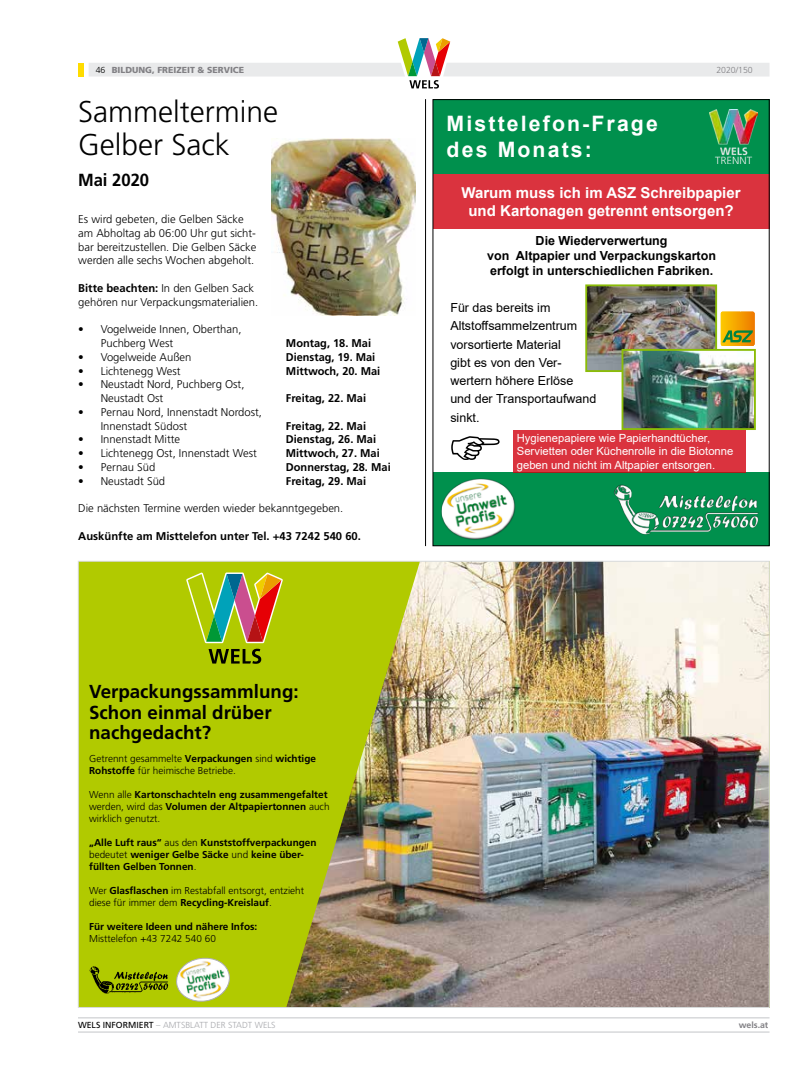
<style>
.page{position:relative;width:805px;height:1078px;background:#fff}
.page>*{position:absolute;margin:0;border:0;box-sizing:border-box;transform-origin:0 0}
.t1{font:300 30px/32.5px "Frutiger LT Std";color:#000}
.t2{font:700 21.25px/25.5px "Arial";letter-spacing:.1em;color:#fff}
.t3{font:700 18.75px/20.2px "Frutiger LT Std";color:#000}
.t4{font:700 17.5px "Frutiger LT Std";color:#000;scale:.95 1}
.t5{font:700 15px/18px "Arial";color:#fff;text-align:center}
.t6{font:12.5px/18.2px "Arial";color:#000}
.t7{font:700 12.5px/15px "Arial";color:#000;text-align:center}
.t8{font:300 11.25px/13.8px "Frutiger LT Std";color:#000}
.t9{font:700 11.25px "Frutiger LT Std";color:#000}
.t10{font:11.25px/13.5px "Arial";color:#fff}
.t11{font:700 10px/12px "Frutiger LT Std";color:#000}
.t12{font:300 10px/12px "Frutiger LT Std";color:#000}
.t13{font:300 8.75px "Frutiger LT Std";color:#a8a9ad}
.t14{font:900 8.75px "Frutiger LT Std";color:#818084}
.t15{font:300 8.75px "Frutiger LT Std";color:#818084}
.t16{font:700 8.75px "Frutiger LT Std";color:#818084}
.s1{font-weight:300;color:#000}
.s2{font-weight:700}
.s3{font-weight:300}
.s4{font-weight:400;color:#000}
</style>
<div class="page">
<div style="left:78px;top:63px;width:5px;height:13px;background:#ffdc00"></div>
<hr style="left:78px;top:1017px;width:691px;height:1px;background:#c3c5c8">
<hr style="left:78px;top:1031px;width:691px;height:1px;background:#c3c5c8">
<svg style="left:89px;top:38px;width:680px;height:50px"></svg>
<img style="left:271px;top:138px;width:144px;height:177px">
<div style="left:78px;top:561px;width:691px;height:446px;background:#b1ca00"></div>
<img style="left:287px;top:563px;width:480px;height:442px">
<svg style="left:186px;top:572px;width:97px;height:91px"></svg>
<img style="left:89px;top:966px;width:80px;height:26px">
<svg style="left:176px;top:957px;width:54px;height:45px"></svg>
<hr style="left:425px;top:99px;width:1px;height:447px;background:#000">
<img style="left:588px;top:287px;width:126px;height:82px">
<div style="left:585px;top:284px;width:132px;height:88px;border:2px solid #8bbc08"></div>
<div style="left:432px;top:174px;width:337px;height:55px;background:#da333e"></div>
<div style="left:432px;top:472px;width:337px;height:74px;background:#00904d"></div>
<div style="left:432px;top:99px;width:337px;height:75px;background:#00904d"></div>
<img style="left:441px;top:478px;width:75px;height:62px">
<img style="left:614px;top:484px;width:145px;height:50px">
<img style="left:709px;top:109px;width:48px;height:55px">
<div style="left:513px;top:429px;width:232px;height:43px;background:#da333e"></div>
<div style="left:432px;top:99px;width:337px;height:447px;border:1px solid #000"></div>
<hr style="left:720px;top:311px;width:1px;height:35px;background:#fdc900">
<hr style="left:721px;top:311px;width:1px;height:35px;background:#fdc700">
<hr style="left:722px;top:311px;width:1px;height:35px;background:#fcc500">
<hr style="left:723px;top:311px;width:1px;height:35px;background:#fcc300">
<hr style="left:724px;top:311px;width:1px;height:35px;background:#fbc000">
<hr style="left:725px;top:311px;width:1px;height:35px;background:#fbbe00">
<hr style="left:726px;top:311px;width:1px;height:35px;background:#fabc00">
<hr style="left:727px;top:311px;width:1px;height:35px;background:#fab900">
<hr style="left:728px;top:311px;width:1px;height:35px;background:#f9b700">
<hr style="left:729px;top:311px;width:1px;height:35px;background:#f9b500">
<hr style="left:730px;top:311px;width:1px;height:35px;background:#f8b300">
<hr style="left:731px;top:311px;width:1px;height:35px;background:#f8b000">
<hr style="left:732px;top:311px;width:1px;height:35px;background:#f7ae00">
<hr style="left:733px;top:311px;width:1px;height:35px;background:#f7ab00">
<hr style="left:734px;top:311px;width:1px;height:35px;background:#f6a900">
<hr style="left:735px;top:311px;width:1px;height:35px;background:#f6a700">
<hr style="left:736px;top:311px;width:1px;height:35px;background:#f6a500">
<hr style="left:737px;top:311px;width:1px;height:35px;background:#f5a200">
<hr style="left:738px;top:311px;width:1px;height:35px;background:#f5a000">
<hr style="left:739px;top:311px;width:1px;height:35px;background:#f49e00">
<hr style="left:740px;top:311px;width:1px;height:35px;background:#f49b00">
<hr style="left:741px;top:311px;width:1px;height:35px;background:#f39900">
<hr style="left:742px;top:311px;width:1px;height:35px;background:#f39600">
<hr style="left:743px;top:311px;width:1px;height:35px;background:#f39400">
<hr style="left:744px;top:311px;width:1px;height:35px;background:#f29100">
<hr style="left:745px;top:311px;width:1px;height:35px;background:#f18f00">
<hr style="left:746px;top:311px;width:1px;height:35px;background:#f18c00">
<hr style="left:747px;top:311px;width:1px;height:35px;background:#f18900">
<hr style="left:748px;top:311px;width:1px;height:35px;background:#f08700">
<hr style="left:749px;top:311px;width:1px;height:35px;background:#f08500">
<hr style="left:750px;top:311px;width:1px;height:35px;background:#f08200">
<hr style="left:751px;top:311px;width:1px;height:35px;background:#ef8000">
<hr style="left:752px;top:311px;width:1px;height:35px;background:#ef7d00">
<hr style="left:753px;top:311px;width:1px;height:35px;background:#ee7a00">
<hr style="left:754px;top:311px;width:1px;height:35px;background:#ee7900">
<svg style="left:722px;top:330px;width:30px;height:12px"></svg>
<img style="left:624px;top:352px;width:128px;height:75px">
<div style="left:621px;top:349px;width:134px;height:81px;border:2px solid #8bbc08"></div>
<p class="t14" style="left:96px;top:65px;width:150px"><span class="s1">46</span> BILDUNG, FREIZEIT &amp; SERVICE</p>
<h1 class="t1" style="left:78px;top:96px;width:201px">Sammeltermine<br>Gelber Sack</h1>
<h3 class="t4" style="left:78px;top:169px;width:76px">Mai 2020</h3>
<p class="t8" style="left:78px;top:212px;width:179px">Es wird gebeten, die Gelben Säcke am Abholtag ab 06:00 Uhr gut sicht&shy;bar bereitzustellen. Die Gelben Säcke werden alle sechs Wochen abgeholt.</p>
<p class="t8" style="left:78px;top:281px;width:181px"><span class="s2">Bitte beachten:</span> In den Gelben Sack gehören nur Verpackungsmaterialien.</p>
<p class="t8" style="left:101px;top:322px;width:142px;text-indent:-22px">• Vogelweide Innen, Oberthan,<br>Puchberg West</p>
<p class="t9" style="left:286px;top:336px;width:87px">Montag, 18. Mai</p>
<p class="t8" style="left:78px;top:350px;width:115px">• Vogelweide Außen</p>
<p class="t9" style="left:286px;top:350px;width:91px">Dienstag, 19. Mai</p>
<p class="t8" style="left:78px;top:364px;width:104px">• Lichtenegg West</p>
<p class="t9" style="left:286px;top:364px;width:96px">Mittwoch, 20. Mai</p>
<p class="t8" style="left:101px;top:377px;width:145px;text-indent:-22px">• Neustadt Nord, Puchberg Ost,<br>Neustadt Ost</p>
<p class="t9" style="left:286px;top:391px;width:82px">Freitag, 22. Mai</p>
<p class="t8" style="left:101px;top:405px;width:163px;text-indent:-22px">• Pernau Nord, Innenstadt Nordost,<br>Innenstadt Südost</p>
<p class="t9" style="left:286px;top:419px;width:82px">Freitag, 22. Mai</p>
<p class="t8" style="left:78px;top:432px;width:103px">• Innenstadt Mitte</p>
<p class="t9" style="left:286px;top:432px;width:92px">Dienstag, 26. Mai</p>
<p class="t8" style="left:78px;top:446px;width:180px">• Lichtenegg Ost, Innenstadt West</p>
<p class="t9" style="left:286px;top:446px;width:95px">Mittwoch, 27. Mai</p>
<p class="t8" style="left:78px;top:460px;width:79px">• Pernau Süd</p>
<p class="t9" style="left:286px;top:460px;width:106px">Donnerstag, 28. Mai</p>
<p class="t8" style="left:78px;top:474px;width:88px">• Neustadt Süd</p>
<p class="t9" style="left:286px;top:474px;width:82px">Freitag, 29. Mai</p>
<p class="t8" style="left:78px;top:501px;width:266px">Die nächsten Termine werden wieder bekanntgegeben.</p>
<p class="t9" style="left:78px;top:529px;width:284px">Auskünfte am Misttelefon unter Tel. +43 7242 540 60.</p>
<h2 class="t2" style="left:446px;top:111px;width:213px">Misttelefon-Frage des Monats:</h2>
<p class="t15" style="left:716px;top:65px;width:38px">2020/150</p>
<h3 class="t5" style="left:461px;top:183px;width:280px">Warum muss ich im ASZ Schreibpapier und Kartonagen getrennt entsorgen?</h3>
<p class="t7" style="left:487px;top:233px;width:230px">Die Wiederverwertung<br>von Altpapier und Verpackungskarton erfolgt in unterschiedlichen Fabriken.</p>
<p class="t6" style="left:450px;top:298px;width:147px">Für das bereits im<br>Altstoffsammelzentrum vorsortierte Material<br>gibt es von den Ver&shy;wertern höhere Erlöse und der Transportaufwand sinkt.</p>
<p class="t10" style="left:516px;top:431px;width:218px">Hygienepapiere wie Papierhandtücher,<br>Servietten oder Küchenrolle in die Biotonne geben und nicht im Altpapier entsorgen.</p>
<h3 class="t3" style="left:89px;top:681px;width:211px">Verpackungssammlung:<br>Schon einmal drüber nachgedacht?</h3>
<p class="t12" style="left:89px;top:752px;width:228px">Getrennt gesammelte <span class="s2">Verpackungen</span> sind <span class="s2">wichtige<br>Rohstoffe</span> für heimische Betriebe.</p>
<p class="t11" style="left:89px;top:788px;width:242px"><span class="s3">Wenn alle</span> Kartonschachteln eng zusammengefaltet <span class="s3">werden, wird das</span> Volumen der Altpapiertonnen <span class="s3">auch wirklich genutzt.</span></p>
<p class="t11" style="left:89px;top:836px;width:229px">„Alle Luft raus“ <span class="s3">aus den</span> Kunststoffverpackungen <span class="s3">bedeutet</span> weniger Gelbe Säcke <span class="s3">und</span> keine über&shy;füllten Gelben Tonnen<span class="s3">.</span></p>
<p class="t12" style="left:89px;top:884px;width:216px">Wer <span class="s2">Glasflaschen</span> im Restabfall entsorgt, entzieht diese für immer dem <span class="s2">Recycling-Kreislauf</span>.</p>
<p class="t11" style="left:89px;top:920px;width:170px">Für weitere Ideen und nähere Infos:</p>
<p class="t12" style="left:89px;top:932px;width:128px">Misttelefon +43 7242 540 60</p>
<p class="t13" style="left:78px;top:1019px;width:199px"><span class="s4">WELS INFORMIERT</span> – AMTSBLATT DER STADT WELS</p>
<p class="t16" style="left:738px;top:1019px;width:31px">wels.at</p>
</div>
